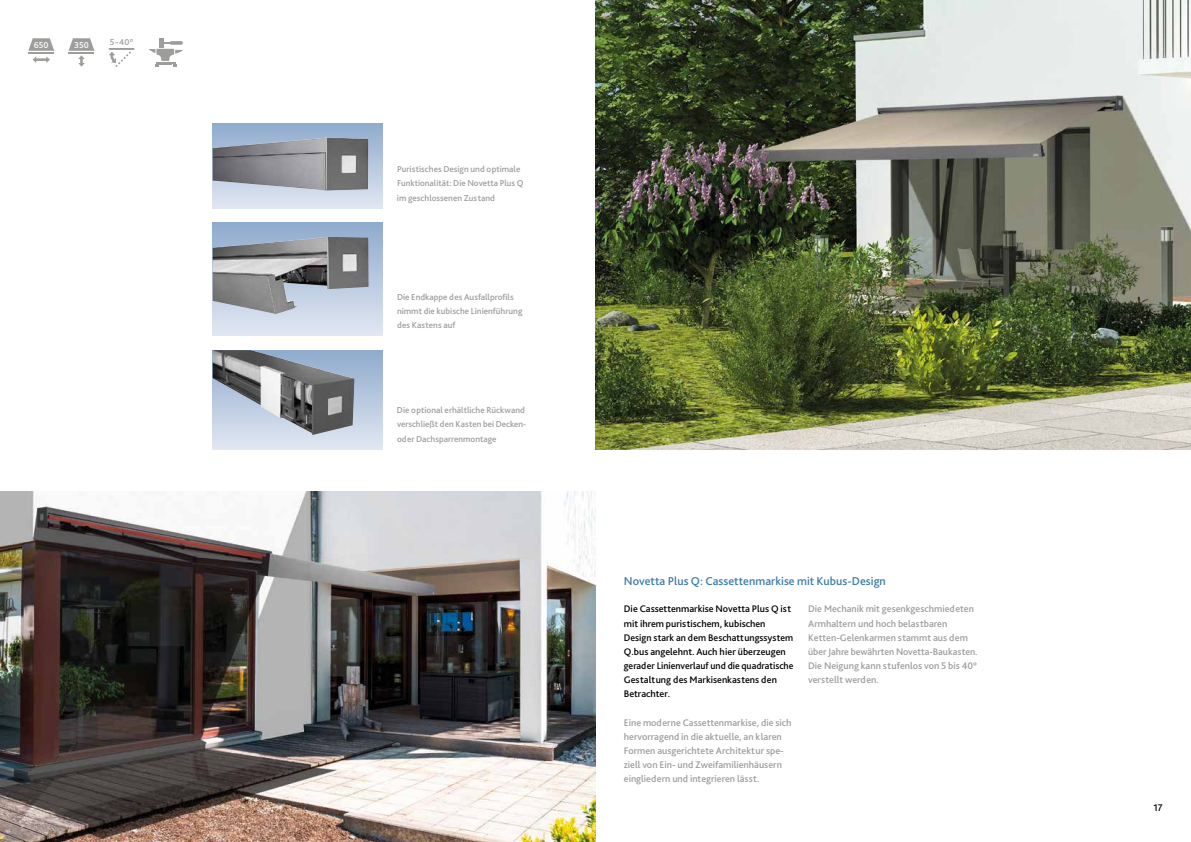
<style>
.page{position:relative;width:1191px;height:842px;background:#fff}
.page>*{position:absolute;margin:0;border:0;box-sizing:border-box;transform-origin:0 0}
.t1{font:500 12px "Bliss Pro";letter-spacing:.005em;color:#3e7cab}
.t2{font:500 10px/14.2px "Bliss Pro";color:#9d9d9c}
.t3{font:500 10px/14.2px "Bliss Pro";color:#000}
.t4{font:500 9px/14.2px "Bliss Pro";color:#9d9d9c}
.t5{font:500 9px "Bliss Pro";color:#fff}
</style>
<div class="page">
<img style="left:0;top:492px;width:595px;height:350px">
<div style="left:213px;top:350px;width:170px;height:99px;background:linear-gradient(to bottom,#8faacd,#e1e7f3)"></div>
<img style="left:213px;top:350px;width:141px;height:85px">
<div style="left:213px;top:223px;width:170px;height:113px;background:linear-gradient(to bottom,#8faacd,#e1e7f3)"></div>
<img style="left:213px;top:237px;width:155px;height:77px">
<div style="left:213px;top:123px;width:170px;height:85px;background:linear-gradient(to bottom,#8eaacd,#e1e7f2)"></div>
<img style="left:213px;top:137px;width:155px;height:53px">
<svg style="left:28px;top:38px;width:26px;height:25px"></svg>
<svg style="left:69px;top:38px;width:25px;height:29px"></svg>
<hr style="left:159px;top:38px;width:4px;height:10px;background:#9d9d9c">
<svg style="left:149px;top:42px;width:34px;height:25px"></svg>
<svg style="left:170px;top:41px;width:13px;height:4px"></svg>
<hr style="left:109px;top:48px;width:25px;height:2px;background:#9d9d9c">
<svg style="left:109px;top:52px;width:22px;height:15px"></svg>
<img style="left:595px;top:0;width:596px;height:449px">
<p class="t5" style="left:34px;top:39px;width:16px">650</p>
<p class="t5" style="left:74px;top:39px;width:16px">350</p>
<p class="t4" style="left:110px;top:35px;width:25px">5-40°</p>
<p class="t4" style="left:397px;top:162px;width:128px">Puristisches Design und optimale<br>Funktionalität: Die Novetta Plus Q im geschlossenen Zustand</p>
<p class="t4" style="left:397px;top:289px;width:127px">Die Endkappe des Ausfallprofils nimmt die kubische Linienführung des Kastens auf</p>
<p class="t4" style="left:397px;top:403px;width:131px">Die optional erhältliche Rückwand verschließt den Kasten bei Decken&shy;oder Dachsparrenmontage</p>
<p class="t1" style="left:624px;top:574px;width:264px">Novetta Plus Q: Cassettenmarkise mit Kubus-Design</p>
<p class="t3" style="left:624px;top:602px;width:171px">Die Cassettenmarkise Novetta Plus Q ist mit ihrem puristischem, kubischen Design stark an dem Beschattungssystem Q.bus angelehnt. Auch hier überzeugen gerader Linienverlauf und die quadratische Gestaltung des Markisenkastens den Betrachter.</p>
<p class="t2" style="left:624px;top:715px;width:169px">Eine moderne Cassettenmarkise, die sich hervorragend in die aktuelle, an klaren Formen ausgerichtete Architektur spe&shy;ziell von Ein- und Zweifamilienhäusern eingliedern und integrieren lässt.</p>
<p class="t2" style="left:808px;top:602px;width:171px">Die Mechanik mit gesenkgeschmiedeten Armhaltern und hoch belastbaren Ketten-Gelenkarmen stammt aus dem über Jahre bewährten Novetta-Baukasten.<br>Die Neigung kann stufenlos von 5 bis 40° verstellt werden.</p>
<p class="t3" style="left:1153px;top:800px;width:11px">17</p>
</div>
